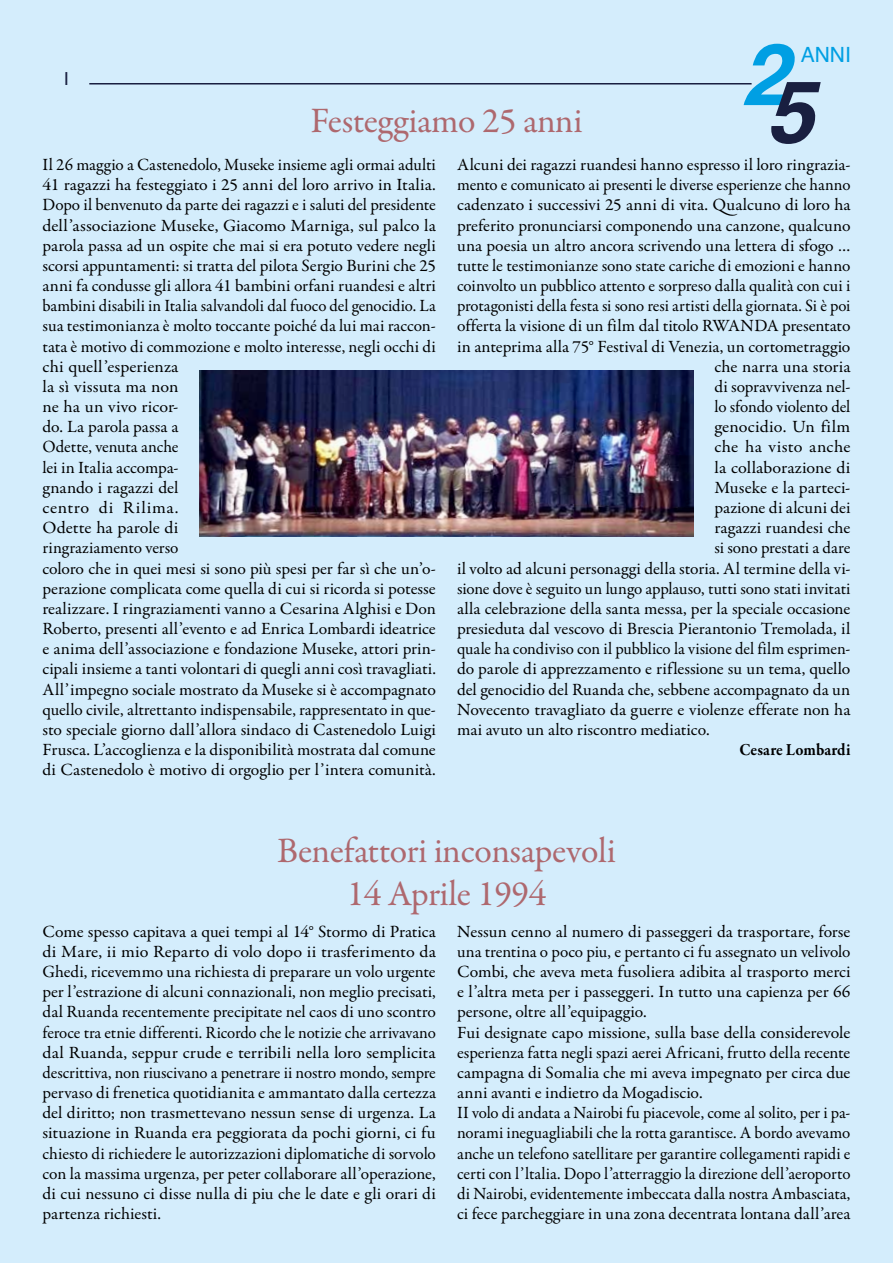
<style>
.page{position:relative;width:893px;height:1263px;background:#d4edfc}
.page>*{position:absolute;margin:0;border:0;box-sizing:border-box;transform-origin:0 0}
.t1{font:italic 700 86.25px "Helvetica";color:#009fe3}
.t2{font:36px/43.3px "Garamond Premr Pro";letter-spacing:-.01em;color:#ae686e;text-align:center}
.t3{font:21px "Helvetica";color:#009fe3}
.t4{font:18px "Helvetica";color:#191f40}
.t5{font:17.25px/20.1px "Garamond Premr Pro";letter-spacing:-.005em;color:#000}
.t6{font:17.25px "Garamond Premr Pro";letter-spacing:-.005em;color:#000;scale:1.05 1}
.t7{font:17.25px "Garamond Premr Pro";letter-spacing:-.005em;color:#000;scale:1.04 1}
.t8{font:17.25px "Garamond Premr Pro";letter-spacing:.015em;color:#000;scale:1.05 1}
.t9{font:700 17.25px "Garamond Premr Pro";letter-spacing:.005em;color:#000;scale:.92 1}
.s1{color:#191f40}
</style>
<div class="page">
<hr style="left:89px;top:83px;width:663px;height:1px;background:#191f40">
<img style="left:200px;top:371px;width:493px;height:165px">
<h1 class="t1" style="left:741px;top:4px;width:74px">2<span class="s1">5</span></h1>
<p class="t3" style="left:801px;top:38px;width:52px">ANNI</p>
<p class="t4" style="left:64px;top:64px;width:7px">I</p>
<h2 class="t2" style="left:310px;top:100px;width:274px">Festeggiamo 25 anni</h2>
<p class="t5" style="left:43px;top:155px;width:395px">Il 26 maggio a Castenedolo, Museke insieme agli ormai adulti 41 ragazzi ha festeggiato i 25 anni del loro arrivo in Italia.<br>Dopo il benvenuto da parte dei ragazzi e i saluti del presidente dell’associazione Museke, Giacomo Marniga, sul palco la parola passa ad un ospite che mai si era potuto vedere negli scorsi appuntamenti: si tratta del pilota Sergio Burini che 25 anni fa condusse gli allora 41 bambini orfani ruandesi e altri bambini disabili in Italia salvandoli dal fuoco del genocidio. La sua testimonianza è molto toccante poiché da lui mai raccon&shy;tata è motivo di commozione e molto interesse, negli occhi di chi quell’esperienza<br>la sì vissuta ma non<br>ne ha un vivo ricor-<br>do. La parola passa a<br>Odette, venuta anche<br>lei in Italia accompa-<br>gnando i ragazzi del<br>centro di Rilima.<br>Odette ha parole di<br>ringraziamento verso<br>coloro che in quei mesi si sono più spesi per far sì che un’o&shy;perazione complicata come quella di cui si ricorda si potesse realizzare. I ringraziamenti vanno a Cesarina Alghisi e Don Roberto, presenti all’evento e ad Enrica Lombardi ideatrice e anima dell’associazione e fondazione Museke, attori prin&shy;cipali insieme a tanti volontari di quegli anni così travagliati.<br>All’impegno sociale mostrato da Museke si è accompagnato quello civile, altrettanto indispensabile, rappresentato in que&shy;sto speciale giorno dall’allora sindaco di Castenedolo Luigi Frusca. L’accoglienza e la disponibilità mostrata dal comune di Castenedolo è motivo di orgoglio per l’intera comunità.</p>
<p class="t5" style="left:457px;top:155px;width:395px">Alcuni dei ragazzi ruandesi hanno espresso il loro ringrazia-</p>
<p class="t5" style="left:457px;top:175px;width:395px">mento e comunicato ai presenti le diverse esperienze che hanno</p>
<p class="t5" style="left:457px;top:195px;width:395px">cadenzato i successivi 25 anni di vita. Qualcuno di loro ha</p>
<p class="t5" style="left:457px;top:215px;width:395px">preferito pronunciarsi componendo una canzone, qualcuno</p>
<p class="t5" style="left:457px;top:236px;width:395px">una poesia un altro ancora scrivendo una lettera di sfogo …</p>
<p class="t5" style="left:457px;top:256px;width:395px">tutte le testimonianze sono state cariche di emozioni e hanno</p>
<p class="t5" style="left:457px;top:276px;width:395px">coinvolto un pubblico attento e sorpreso dalla qualità con cui i</p>
<p class="t5" style="left:457px;top:296px;width:395px">protagonisti della festa si sono resi artisti della giornata. Si è poi</p>
<p class="t5" style="left:457px;top:316px;width:395px">offerta la visione di un film dal titolo RWANDA presentato</p>
<p class="t5" style="left:457px;top:336px;width:395px">in anteprima alla 75° Festival di Venezia, un cortometraggio</p>
<p class="t7" style="left:714px;top:356px;width:132px">che narra una storia</p>
<p class="t5" style="left:714px;top:377px;width:137px">di sopravvivenza nel-</p>
<p class="t5" style="left:714px;top:397px;width:137px">lo sfondo violento del</p>
<p class="t6" style="left:714px;top:416px;width:131px">genocidio. Un film</p>
<p class="t8" style="left:714px;top:437px;width:131px">che ha visto anche</p>
<p class="t6" style="left:714px;top:457px;width:131px">la collaborazione di</p>
<p class="t5" style="left:714px;top:478px;width:137px">Museke e la parteci-</p>
<p class="t5" style="left:714px;top:498px;width:137px">pazione di alcuni dei</p>
<p class="t5" style="left:714px;top:518px;width:137px">ragazzi ruandesi che</p>
<p class="t5" style="left:714px;top:538px;width:137px">si sono prestati a dare</p>
<p class="t5" style="left:457px;top:558px;width:395px">il volto ad alcuni personaggi della storia. Al termine della vi-</p>
<p class="t5" style="left:457px;top:579px;width:395px">sione dove è seguito un lungo applauso, tutti sono stati invitati</p>
<p class="t5" style="left:457px;top:599px;width:395px">alla celebrazione della santa messa, per la speciale occasione</p>
<p class="t5" style="left:457px;top:619px;width:395px">presieduta dal vescovo di Brescia Pierantonio Tremolada, il</p>
<p class="t5" style="left:457px;top:639px;width:395px">quale ha condiviso con il pubblico la visione del film esprimen-</p>
<p class="t5" style="left:457px;top:659px;width:395px">do parole di apprezzamento e riflessione su un tema, quello</p>
<p class="t5" style="left:457px;top:679px;width:395px">del genocidio del Ruanda che, sebbene accompagnato da un</p>
<p class="t5" style="left:457px;top:700px;width:395px">Novecento travagliato da guerre e violenze efferate non ha</p>
<p class="t5" style="left:457px;top:720px;width:254px">mai avuto un alto riscontro mediatico.</p>
<p class="t9" style="left:739px;top:739px;width:122px">Cesare Lombardi</p>
<h2 class="t2" style="left:277px;top:830px;width:340px">Benefattori inconsapevoli<br>14 Aprile 1994</h2>
<p class="t5" style="left:43px;top:921px;width:395px;text-align:justify">Come spesso capitava a quei tempi al 14° Stormo di Pratica di Mare, ii mio Reparto di volo dopo ii trasferimento da Ghedi, ricevemmo una richiesta di preparare un volo urgente per l’estrazione di alcuni connazionali, non meglio precisati, dal Ruanda recentemente precipitate nel caos di uno scontro feroce tra etnie differenti. Ricordo che le notizie che arrivavano dal Ruanda, seppur crude e terribili nella loro semplicita descrittiva, non riuscivano a penetrare ii nostro mondo, sempre pervaso di frenetica quotidianita e ammantato dalla certezza del diritto; non trasmettevano nessun sense di urgenza. La situazione in Ruanda era peggiorata da pochi giorni, ci fu chiesto di richiedere le autorizzazioni diplomatiche di sorvolo con la massima urgenza, per peter collaborare all’operazione, di cui nessuno ci disse nulla di piu che le date e gli orari di partenza richiesti.</p>
<p class="t5" style="left:457px;top:921px;width:395px">Nessun cenno al numero di passeggeri da trasportare, forse una trentina o poco piu, e pertanto ci fu assegnato un velivolo Combi, che aveva meta fusoliera adibita al trasporto merci e l’altra meta per i passeggeri. In tutto una capienza per 66 persone, oltre all’equipaggio.<br>Fui designate capo missione, sulla base della considerevole esperienza fatta negli spazi aerei Africani, frutto della recente campagna di Somalia che mi aveva impegnato per circa due anni avanti e indietro da Mogadiscio.<br>II volo di andata a Nairobi fu piacevole, come al solito, per i pa&shy;norami ineguagliabili che la rotta garantisce. A bordo avevamo anche un telefono satellitare per garantire collegamenti rapidi e certi con l’ltalia. Dopo l’atterraggio la direzione dell’aeroporto di Nairobi, evidentemente imbeccata dalla nostra Ambasciata, ci fece parcheggiare in una zona decentrata lontana dall’area</p>
</div>
